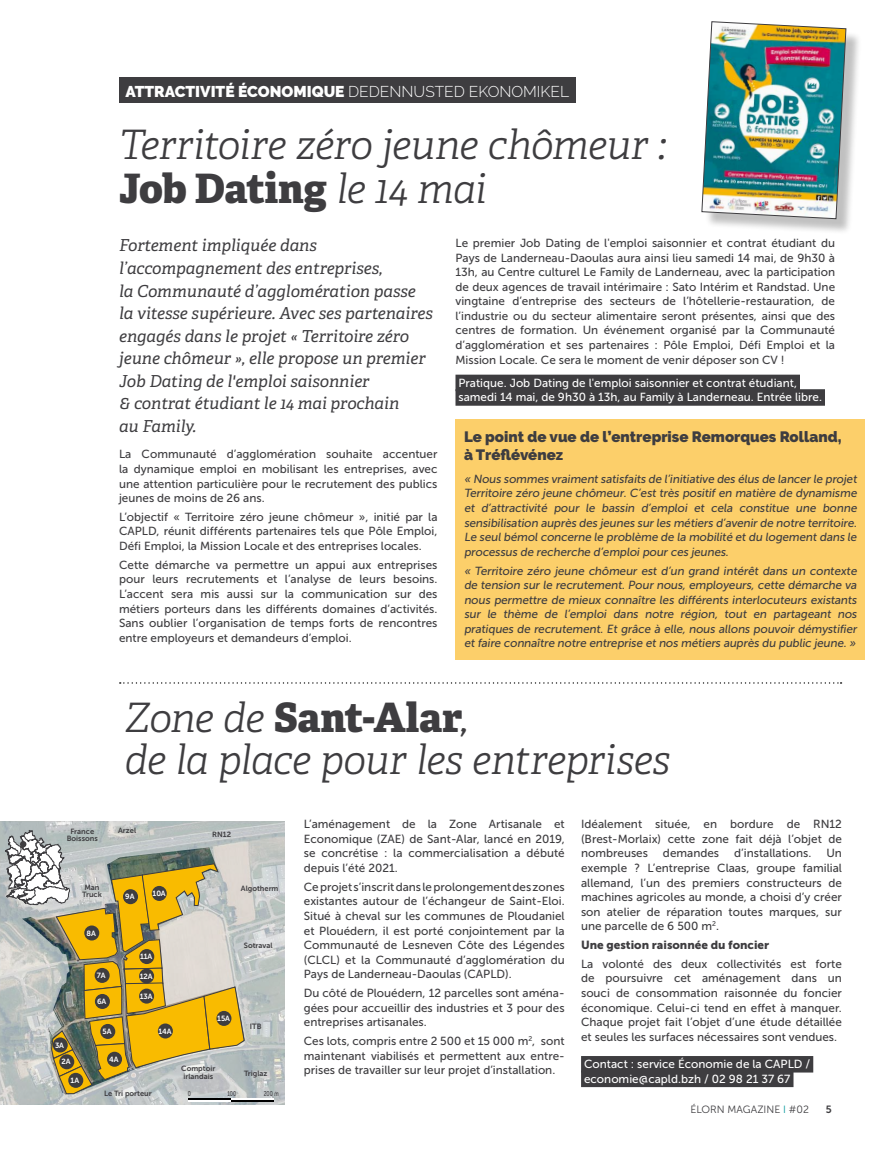
<style>
.page{position:relative;width:893px;height:1149px;background:#fff}
.page>*{position:absolute;margin:0;border:0;box-sizing:border-box;transform-origin:0 0}
.t1{font:italic 300 40.5px/42px "Adelle";letter-spacing:-.015em;color:#3e3d40}
.t2{font:italic 16.5px/22.5px "Adelle";color:#3e3d40}
.t3{font:900 15.6px "Raleway";color:#fff}
.t4{font:900 15px/18px "Raleway";color:#3e3d40}
.t5{font:11.7px/14.5px "Museo Sans 500";color:#3e3d40;text-align:justify}
.t6{font:11.7px/14.5px "Museo Sans 500";color:#fff}
.t7{font:11.7px "Museo Sans 900";color:#3e3d40}
.t8{font:10.5px "Museo Sans 300";color:#3e3d40}
.t9{font:10.5px "Museo Sans 700";color:#3e3d40}
.t10{font:7.5px/7.5px "Museo Sans 700";color:#3e3d40}
.t11{font:7.5px "Museo Sans 700";letter-spacing:-.01em;color:#fff}
.t12{font:7.05px "Museo Sans 500";color:#3e3d40;scale:.73 1}
.s1{font-weight:300}
.s2{font-weight:800;font-style:normal}
.s3{color:#00969b}
</style>
<div class="page">
<svg style="left:0;top:821px;width:284px;height:283px;background:#bfc5c5"></svg>
<hr style="left:188px;top:1098px;width:43px;height:1px;background:#000">
<hr style="left:231px;top:1098px;width:43px;height:1px;background:#fff">
<hr style="left:188px;top:1099px;width:43px;height:1px;background:#fff">
<hr style="left:231px;top:1099px;width:43px;height:1px;background:#000">
<svg style="left:5px;top:830px;width:240px;height:264px;background:#bbaf7e"></svg>
<div style="left:20px;top:840px;width:6px;height:7px;background:#3e3d40;border-radius:50%"></div>
<svg style="left:120px;top:682px;width:722px;height:1px"></svg>
<div style="left:581px;top:1055px;width:232px;height:17px;background:#3e3d40"></div>
<div style="left:581px;top:1070px;width:212px;height:16px;background:#3e3d40"></div>
<div style="left:119px;top:78px;width:456px;height:25px;background:#3e3d40"></div>
<div style="left:705px;top:25px;width:157px;height:209px;background:#000;opacity:.25"></div>
<img style="left:702px;top:21px;width:144px;height:198px">
<div style="left:455px;top:419px;width:410px;height:240px;background:#fccf6a"></div>
<div style="left:455px;top:374px;width:345px;height:17px;background:#3e3d40"></div>
<div style="left:455px;top:389px;width:370px;height:16px;background:#3e3d40"></div>
<h3 class="t3" style="left:125px;top:82px;width:445px">ATTRACTIVITÉ ÉCONOMIQUE <span class="s1">DEDENNUSTED EKONOMIKEL</span></h3>
<h1 class="t1" style="left:119px;top:124px;width:549px;line-height:43.5px">Territoire zéro jeune chômeur :<br><span class="s2">Job Dating</span> le 14 mai</h1>
<p class="t2" style="left:119px;top:234px;width:315px">Fortement impliquée dans l’accompagnement des entreprises,<br>la Communauté d’agglomération passe la vitesse supérieure. Avec ses partenaires engagés dans le projet « Territoire zéro jeune chômeur », elle propose un premier Job Dating de l'emploi saisonnier<br>&amp; contrat étudiant le 14 mai prochain<br>au Family.</p>
<p class="t5" style="left:119px;top:447px;width:320px">La Communauté d’agglomération souhaite accentuer la dynamique emploi en mobilisant les entreprises, avec une attention particulière pour le recrutement des publics jeunes de moins de 26 ans.</p>
<p class="t5" style="left:119px;top:509px;width:320px">L’objectif « Territoire zéro jeune chômeur », initié par la CAPLD, réunit différents partenaires tels que Pôle Emploi, Défi Emploi, la Mission Locale et des entreprises locales.</p>
<p class="t5" style="left:119px;top:557px;width:320px">Cette démarche va permettre un appui aux entreprises pour leurs recrutements et l’analyse de leurs besoins.<br>L’accent sera mis aussi sur la communication sur des métiers porteurs dans les différents domaines d’activités.<br>Sans oublier l’organisation de temps forts de rencontres entre employeurs et demandeurs d’emploi.</p>
<p class="t5" style="left:455px;top:236px;width:381px">Le premier Job Dating de l'emploi saisonnier et contrat étudiant du Pays de Landerneau-Daoulas aura ainsi lieu samedi 14 mai, de 9h30 à 13h, au Centre culturel Le Family de Landerneau, avec la participation de deux agences de travail intérimaire : Sato Intérim et Randstad. Une vingtaine d’entreprise des secteurs de l’hôtellerie-restauration, de l’industrie ou du secteur alimentaire seront présentes, ainsi que des centres de formation. Un événement organisé par la Communauté d’agglomération et ses partenaires : Pôle Emploi, Défi Emploi et la Mission Locale. Ce sera le moment de venir déposer son CV !</p>
<p class="t6" style="left:458px;top:375px;width:365px">Pratique. Job Dating de l'emploi saisonnier et contrat étudiant, samedi 14 mai, de 9h30 à 13h, au Family à Landerneau. Entrée libre.</p>
<p class="t4" style="left:464px;top:427px;width:379px">Le point de vue de l’entreprise Remorques Rolland, à Tréflévénez</p>
<p class="t5" style="left:464px;top:471px;width:396px">« Nous sommes vraiment satisfaits de l’initiative des élus de lancer le projet Territoire zéro jeune chômeur. C’est très positif en matière de dynamisme et d’attractivité pour le bassin d’emploi et cela constitue une bonne sensibilisation auprès des jeunes sur les métiers d’avenir de notre territoire.<br>Le seul bémol concerne le problème de la mobilité et du logement dans le processus de recherche d’emploi pour ces jeunes.</p>
<p class="t5" style="left:464px;top:563px;width:396px">« Territoire zéro jeune chômeur est d’un grand intérêt dans un contexte de tension sur le recrutement. Pour nous, employeurs, cette démarche va nous permettre de mieux connaître les différents interlocuteurs existants sur le thème de l’emploi dans notre région, tout en partageant nos pratiques de recrutement. Et grâce à elle, nous allons pouvoir démystifier et faire connaître notre entreprise et nos métiers auprès du public jeune. »</p>
<h1 class="t1" style="left:125px;top:697px;width:547px">Zone de <span class="s2">Sant-Alar</span>,<br>de la place pour les entreprises</h1>
<p class="t10" style="left:70px;top:827px;width:25px">France</p>
<p class="t10" style="left:118px;top:826px;width:19px">Arzel</p>
<p class="t10" style="left:67px;top:834px;width:33px">Boissons</p>
<p class="t10" style="left:212px;top:830px;width:20px">RN12</p>
<p class="t10" style="left:82px;top:883px;width:21px">Man<br>Truck</p>
<p class="t11" style="left:125px;top:892px;width:11px">9A</p>
<p class="t11" style="left:153px;top:889px;width:15px">10A</p>
<p class="t10" style="left:241px;top:884px;width:39px">Algotherm</p>
<p class="t11" style="left:87px;top:928px;width:11px">8A</p>
<p class="t11" style="left:55px;top:1040px;width:11px">3A</p>
<p class="t11" style="left:62px;top:1057px;width:11px">2A</p>
<p class="t11" style="left:71px;top:1075px;width:10px">1A</p>
<p class="t11" style="left:97px;top:970px;width:10px">7A</p>
<p class="t11" style="left:97px;top:997px;width:11px">6A</p>
<p class="t11" style="left:103px;top:1026px;width:10px">5A</p>
<p class="t11" style="left:109px;top:1054px;width:11px">4A</p>
<p class="t11" style="left:140px;top:952px;width:14px">11A</p>
<p class="t11" style="left:140px;top:971px;width:14px">12A</p>
<p class="t11" style="left:140px;top:991px;width:14px">13A</p>
<p class="t11" style="left:159px;top:1026px;width:15px">14A</p>
<p class="t10" style="left:244px;top:941px;width:30px">Sotraval</p>
<p class="t11" style="left:217px;top:1013px;width:14px">15A</p>
<p class="t10" style="left:250px;top:1022px;width:13px">ITB</p>
<p class="t10" style="left:181px;top:1064px;width:36px">Comptoir irlandais</p>
<p class="t10" style="left:244px;top:1069px;width:25px">Triglaz</p>
<p class="t10" style="left:104px;top:1088px;width:49px">Le Tri porteur</p>
<p class="t12" style="left:188px;top:1089px;width:6px">0</p>
<p class="t12" style="left:227px;top:1089px;width:14px">100</p>
<p class="t12" style="left:264px;top:1089px;width:22px">200 m</p>
<p class="t5" style="left:304px;top:816px;width:262px">L’aménagement de la Zone Artisanale et Economique (ZAE) de Sant-Alar, lancé en 2019, se concrétise : la commercialisation a débuté depuis l’été 2021.</p>
<p class="t5" style="left:304px;top:879px;width:262px">Ce projet s’inscrit dans le prolongement des zones existantes autour de l’échangeur de Saint-Eloi.<br>Situé à cheval sur les communes de Ploudaniel et Plouédern, il est porté conjointement par la Communauté de Lesneven Côte des Légendes (CLCL) et la Communauté d’agglomération du Pays de Landerneau-Daoulas (CAPLD).</p>
<p class="t5" style="left:304px;top:985px;width:262px">Du côté de Plouédern, 12 parcelles sont aména&shy;gées pour accueillir des industries et 3 pour des entreprises artisanales.</p>
<p class="t5" style="left:304px;top:1033px;width:262px">Ces lots, compris entre 2 500 et 15 000 m<sup>2</sup>, sont maintenant viabilisés et permettent aux entre&shy;prises de travailler sur leur projet d’installation.</p>
<p class="t5" style="left:581px;top:816px;width:262px">Idéalement située, en bordure de RN12 (Brest-Morlaix) cette zone fait déjà l’objet de nombreuses</p>
<p class="t5" style="left:663px;top:845px;width:58px">demandes</p>
<p class="t5" style="left:734px;top:845px;width:79px">d’installations.</p>
<p class="t5" style="left:581px;top:845px;width:262px;text-indent:245px">Un exemple ? L’entreprise Claas, groupe familial allemand, l’un des premiers constructeurs de machines agricoles au monde, a choisi d’y créer son atelier de réparation toutes marques, sur une parcelle de 6 500 m<sup>2</sup>.</p>
<p class="t7" style="left:581px;top:938px;width:190px">Une gestion raisonnée du foncier</p>
<p class="t5" style="left:581px;top:956px;width:262px">La volonté des deux collectivités est forte de poursuivre cet aménagement dans un souci de consommation raisonnée du foncier économique. Celui-ci tend en effet à manquer.<br>Chaque projet fait l’objet d’une étude détaillée et seules les surfaces nécessaires sont vendues.</p>
<p class="t6" style="left:584px;top:1056px;width:228px">Contact : service Économie de la CAPLD / economie@capld.bzh / 02 98 21 37 67</p>
<p class="t8" style="left:690px;top:1102px;width:120px">ÉLORN MAGAZINE <span class="s3">I</span> #02</p>
<p class="t9" style="left:826px;top:1102px;width:7px">5</p>
</div>
